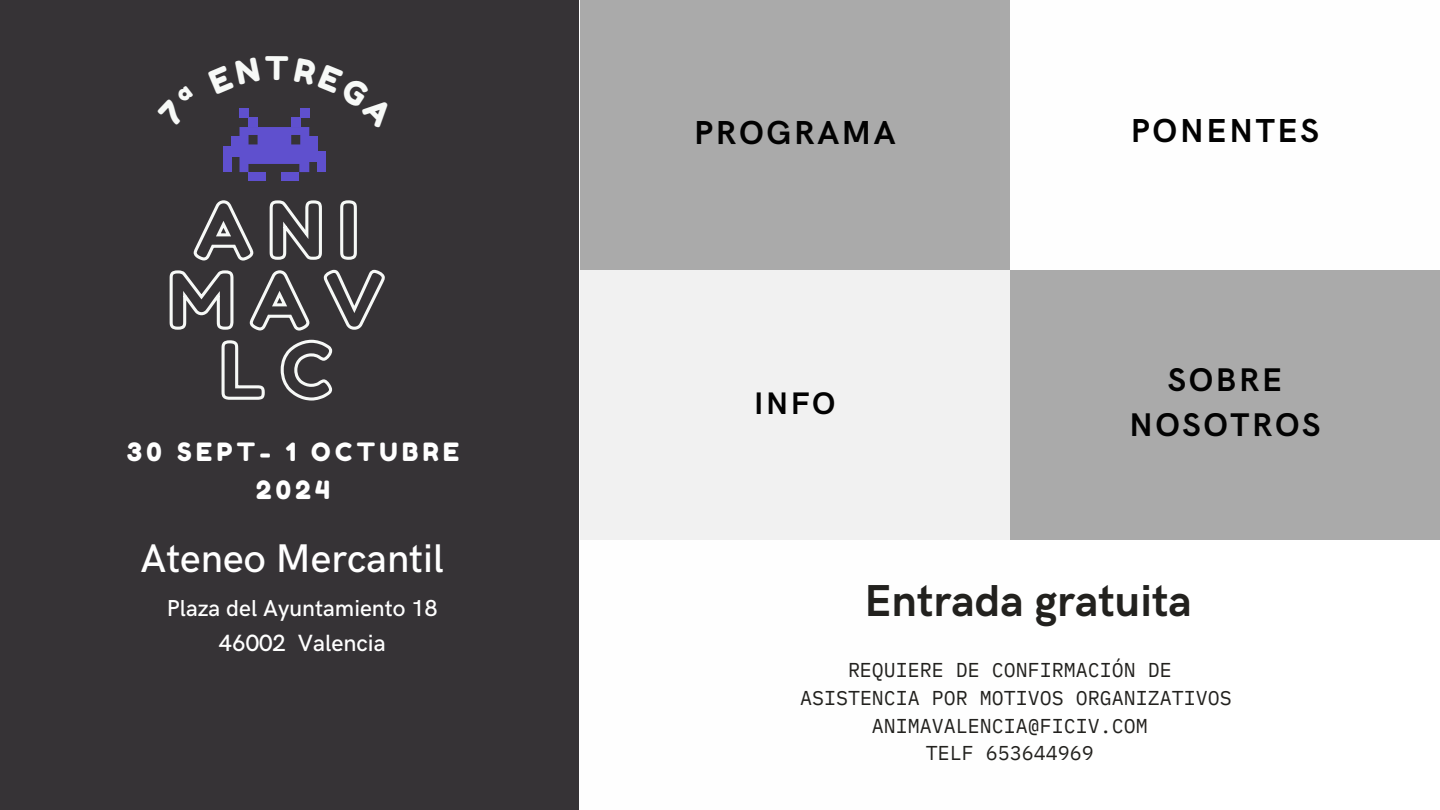
<style>
.page{position:relative;width:1440px;height:810px;background:#363336}
.page>*{position:absolute;margin:0;border:0;box-sizing:border-box;transform-origin:0 0}
.t1{font:700 44.9px "HK Grotesk";color:#22211e}
.t2{font:500 40.1px "HK Grotesk";color:#fff}
.t3{font:700 33.3px "HK Grotesk";letter-spacing:.08em;color:#020202}
.t4{font:700 32.9px/44.3px "HK Grotesk";letter-spacing:.08em;color:#020202;text-align:center}
.t5{font:32.6px "Fredoka One";color:#f7f9f7}
.t6{font:700 31.2px "HK Grotesk";color:#020202}
.t7{font:25.2px/37.8px "Fredoka One";letter-spacing:.175em;color:#fff;text-align:center}
.t8{font:500 23.5px "HK Grotesk";color:#fff}
.t9{font:500 23.1px "HK Grotesk";color:#fff}
.t10{font:20px "IBM Plex Mono";color:#22211e}
</style>
<div class="page">
<div style="left:249px;top:172px;width:17px;height:8px;background:#5f50ce"></div>
<div style="left:281px;top:172px;width:18px;height:8px;background:#5f50ce"></div>
<div style="left:580px;top:0;width:860px;height:810px;background:#fff"></div>
<svg style="left:169px;top:200px;width:216px;height:201px"></svg>
<div style="left:580px;top:0;width:430px;height:270px;background:#aaa"></div>
<div style="left:580px;top:270px;width:430px;height:270px;background:#f1f1f1"></div>
<div style="left:1010px;top:270px;width:430px;height:270px;background:#aaa"></div>
<svg style="left:223px;top:108px;width:103px;height:64px"></svg>
<h3 class="t5" style="left:265px;top:49px;width:26px">T</h3>
<p class="t7" style="left:127px;top:433px;width:334px">30 SEPT- 1 OCTUBRE<br>2024</p>
<h2 class="t2" style="left:140px;top:536px;width:305px">Ateneo Mercantil</h2>
<p class="t9" style="left:167px;top:595px;width:273px">Plaza del Ayuntamiento 18</p>
<p class="t8" style="left:219px;top:630px;width:168px">46002 Valencia</p>
<p class="t3" style="left:694px;top:114px;width:203px">PROGRAMA</p>
<p class="t3" style="left:1131px;top:112px;width:189px">PONENTES</p>
<h3 class="t6" style="left:754px;top:386px;width:83px">INFO</h3>
<h3 class="t4" style="left:1129px;top:359px;width:193px">SOBRE<br>NOSOTROS</h3>
<h1 class="t1" style="left:864px;top:576px;width:329px">Entrada gratuita</h1>
<p class="t10" style="left:848px;top:657px;width:325px">REQUIERE DE CONFIRMACIÓN DE</p>
<p class="t10" style="left:800px;top:684px;width:433px">ASISTENCIA POR MOTIVOS ORGANIZATIVOS</p>
<p class="t10" style="left:872px;top:712px;width:277px">ANIMAVALENCIA@FICIV.COM</p>
<p class="t10" style="left:926px;top:740px;width:169px">TELF 653644969</p>
</div>
